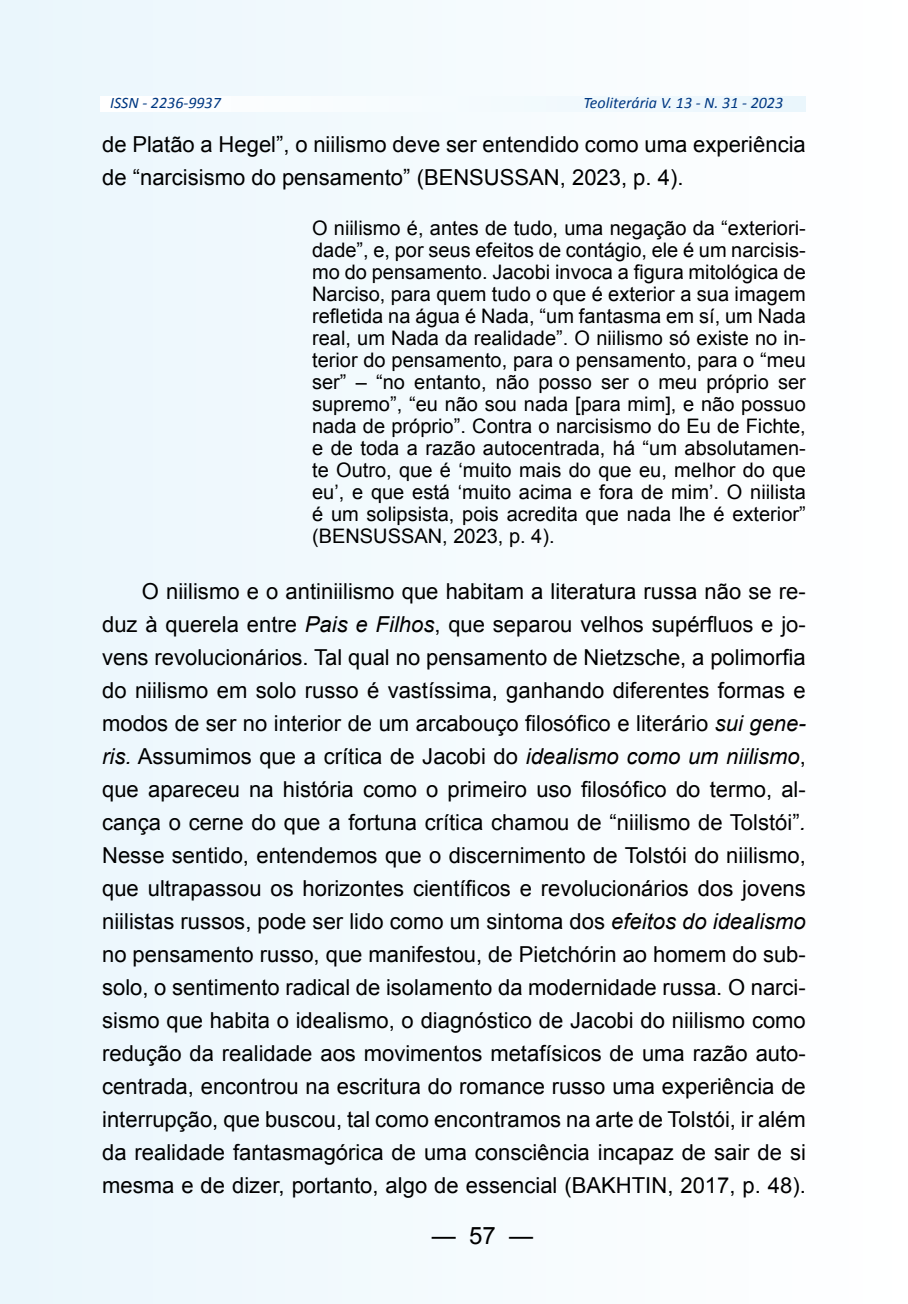
<style>
.page{position:relative;width:908px;height:1304px;background:#fff}
.page>*{position:absolute;margin:0;border:0;box-sizing:border-box;transform-origin:0 0}
.t1{font:24px "Arial";color:#000}
.t2{font:22px/33px "Arial";color:#000}
.t3{font:20px/22px "Arial";color:#000;text-align:justify}
.t4{font:italic 16px "Calibri";color:#003882}
.s1{font-style:italic}
</style>
<div class="page">
<div style="left:0;top:0;width:907px;height:1304px;background:#f4fbfe"></div>
<p class="t4" style="left:110px;top:92px;width:112px">ISSN - 2236-9937</p>
<p class="t4" style="left:583px;top:92px;width:201px">Teoliterária V. 13 - N. 31 - 2023</p>
<p class="t2" style="left:102px;top:128px;width:704px">de Platão a Hegel”, o niilismo deve ser entendido como uma experiência de “narcisismo do pensamento” (BENSUSSAN, 2023, p. 4).</p>
<p class="t3" style="left:312px;top:218px;width:495px">O niilismo é, antes de tudo, uma negação da “exteriori&shy;dade”, e, por seus efeitos de contágio, ele é um narcisis&shy;mo do pensamento. Jacobi invoca a figura mitológica de Narciso, para quem tudo o que é exterior a sua imagem refletida na água é Nada, “um fantasma em sí, um Nada real, um Nada da realidade”. O niilismo só existe no in&shy;terior do pensamento, para o pensamento, para o “meu ser” – “no entanto, não posso ser o meu próprio ser supremo”, “eu não sou nada [para mim], e não possuo nada de próprio”. Contra o narcisismo do Eu de Fichte, e de toda a razão autocentrada, há “um absolutamen&shy;te Outro, que é ‘muito mais do que eu, melhor do que eu’, e que está ‘muito acima e fora de mim’. O niilista é um solipsista, pois acredita que nada lhe é exterior” (BENSUSSAN, 2023, p. 4).</p>
<p class="t2" style="left:102px;top:575px;width:705px;text-align:justify;text-indent:40px">O niilismo e o antiniilismo que habitam a literatura russa não se re&shy;duz à querela entre <span class="s1">Pais e Filhos</span>, que separou velhos supérfluos e jo&shy;vens revolucionários. Tal qual no pensamento de Nietzsche, a polimorfia do niilismo em solo russo é vastíssima, ganhando diferentes formas e modos de ser no interior de um arcabouço filosófico e literário <span class="s1">sui gene&shy;ris.</span> Assumimos que a crítica de Jacobi do <span class="s1">idealismo como um niilismo</span>, que apareceu na história como o primeiro uso filosófico do termo, al&shy;cança o cerne do que a fortuna crítica chamou de “niilismo de Tolstói”<span class="s1">.<br></span>Nesse sentido, entendemos que o discernimento de Tolstói do niilismo, que ultrapassou os horizontes científicos e revolucionários dos jovens niilistas russos, pode ser lido como um sintoma dos <span class="s1">efeitos do idealismo </span>no pensamento russo, que manifestou, de Pietchórin ao homem do sub&shy;solo, o sentimento radical de isolamento da modernidade russa. O narci&shy;sismo que habita o idealismo, o diagnóstico de Jacobi do niilismo como redução da realidade aos movimentos metafísicos de uma razão auto&shy;centrada, encontrou na escritura do romance russo uma experiência de interrupção, que buscou, tal como encontramos na arte de Tolstói, ir além da realidade fantasmagórica de uma consciência incapaz de sair de si mesma e de dizer, portanto, algo de essencial (BAKHTIN, 2017, p. 48).</p>
<p class="t1" style="left:431px;top:1219px;width:103px">— 57 —</p>
</div>
